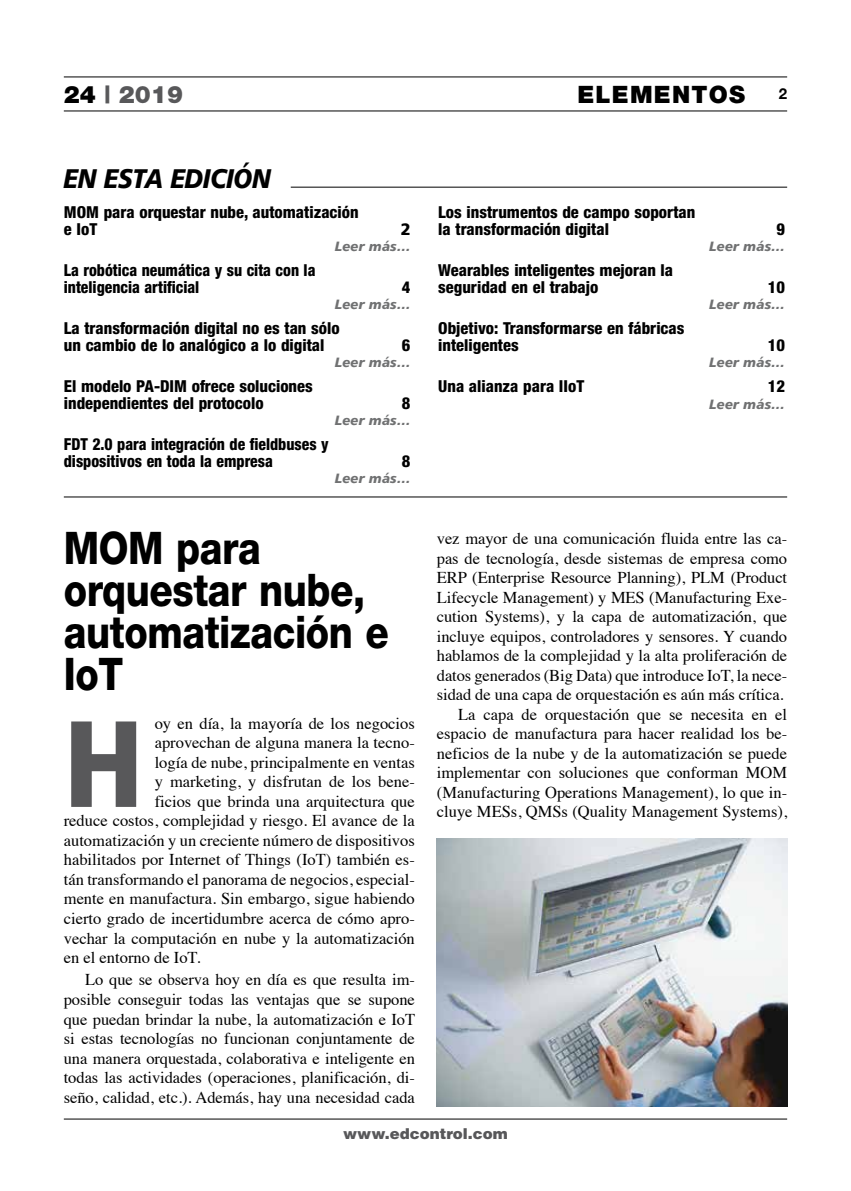
<style>
.page{position:relative;width:851px;height:1191px;background:#fff}
.page>*{position:absolute;margin:0;border:0;box-sizing:border-box;transform-origin:0 0}
.t1{font:123px "Humanist 777 BT Black B";color:#58585a;scale:.9 1}
.t2{font:800 45px/42px "Helvetica Neue LT Std";letter-spacing:-.01em;color:#000;scale:.85 1}
.t3{font:27px "Humanist 777 BT Black Italic B";letter-spacing:-.02em;color:#000;scale:.9 1}
.t4{font:900 24px "Helvetica Neue";letter-spacing:.05em;color:#000}
.t5{font:900 24px "Helvetica Neue";color:#58585a}
.t6{font:16.5px/19.5px "Times";color:#000;text-align:justify}
.t7{font:800 condensed 16.5px/16.5px "Helvetica Neue LT Std";color:#000}
.t8{font:800 condensed 16.5px/16.5px "Helvetica Neue LT Std";color:#000;scale:.95 1}
.t9{font:16.5px "Humanist 777 BT Black B";color:#000}
.t10{font:900 15px "Helvetica";color:#58585a}
.t11{font:700 15px "Helvetica Neue";color:#000}
.t12{font:13.5px "Humanist 777 BT Black Italic B";color:#707172}
.s1{color:#000}
</style>
<div class="page">
<hr style="left:64px;top:111px;width:723px;height:1px;background:#000">
<hr style="left:64px;top:77px;width:723px;height:1px;background:#000">
<hr style="left:64px;top:1118px;width:723px;height:1px;background:#000">
<img style="left:437px;top:838px;width:350px;height:268px">
<hr style="left:64px;top:496px;width:723px;height:1px;background:#000">
<hr style="left:291px;top:187px;width:496px;height:1px;background:#000">
<h3 class="t5" style="left:64px;top:80px;width:121px"><span class="s1">24</span> | 2019</h3>
<h3 class="t4" style="left:577px;top:80px;width:169px">ELEMENTOS</h3>
<p class="t11" style="left:778px;top:82px;width:10px">2</p>
<h3 class="t3" style="left:64px;top:160px;width:232px">En esta edición</h3>
<p class="t7" style="left:64px;top:204px;width:296px">MOM para orquestar nube, automatización e IoT</p>
<p class="t9" style="left:400px;top:218px;width:12px">2</p>
<p class="t12" style="left:334px;top:237px;width:77px">Leer más…</p>
<p class="t8" style="left:64px;top:262px;width:266px">La robótica neumática y su cita con la inteligencia artificial</p>
<p class="t7" style="left:402px;top:278px;width:10px">4</p>
<p class="t12" style="left:334px;top:295px;width:77px">Leer más…</p>
<p class="t7" style="left:64px;top:320px;width:277px">La transformación digital no es tan sólo un cambio de lo analógico a lo digital</p>
<p class="t7" style="left:402px;top:336px;width:10px">6</p>
<p class="t12" style="left:334px;top:353px;width:77px">Leer más…</p>
<p class="t7" style="left:64px;top:378px;width:250px">El modelo PA-DIM ofrece soluciones independientes del protocolo</p>
<p class="t7" style="left:402px;top:394px;width:10px">8</p>
<p class="t12" style="left:334px;top:411px;width:77px">Leer más…</p>
<p class="t8" style="left:64px;top:436px;width:280px">FDT 2.0 para integración de fieldbuses y dispositivos en toda la empresa</p>
<p class="t7" style="left:402px;top:452px;width:10px">8</p>
<p class="t12" style="left:334px;top:469px;width:77px">Leer más…</p>
<h2 class="t2" style="left:64px;top:527px;width:384px">MOM para orquestar nube, automatización e<br>IoT</h2>
<h1 class="t1" style="left:64px;top:685px;width:90px">H</h1>
<p class="t6" style="left:155px;top:712px;width:262px">oy en día, la mayoría de los negocios</p>
<p class="t6" style="left:155px;top:731px;width:261px">aprovechan de alguna manera la tecno-</p>
<p class="t6" style="left:155px;top:751px;width:262px">logía de nube, principalmente en ventas</p>
<p class="t6" style="left:155px;top:770px;width:262px">y marketing, y disfrutan de los bene-</p>
<p class="t6" style="left:155px;top:790px;width:262px">ficios que brinda una arquitectura que</p>
<p class="t6" style="left:64px;top:809px;width:352px">reduce costos, complejidad y riesgo. El avance de la</p>
<p class="t6" style="left:64px;top:829px;width:352px">automatización y un creciente número de dispositivos</p>
<p class="t6" style="left:64px;top:848px;width:352px">habilitados por Internet of Things (IoT) también es-</p>
<p class="t6" style="left:64px;top:868px;width:352px">tán transformando el panorama de negocios, especial-</p>
<p class="t6" style="left:64px;top:887px;width:352px">mente en manufactura. Sin embargo, sigue habiendo</p>
<p class="t6" style="left:64px;top:907px;width:352px">cierto grado de incertidumbre acerca de cómo apro-</p>
<p class="t6" style="left:64px;top:926px;width:352px">vechar la computación en nube y la automatización</p>
<p class="t6" style="left:64px;top:946px;width:138px">en el entorno de IoT.</p>
<p class="t6" style="left:64px;top:968px;width:353px;text-indent:21px">Lo que se observa hoy en día es que resulta im&shy;posible conseguir todas las ventajas que se supone que puedan brindar la nube, la automatización e IoT si estas tecnologías no funcionan conjuntamente de una manera orquestada, colaborativa e inteligente en todas las actividades (operaciones, planificación, di&shy;seño, calidad, etc.). Además, hay una necesidad cada</p>
<p class="t7" style="left:438px;top:204px;width:258px">Los instrumentos de campo soportan la transformación digital</p>
<p class="t7" style="left:438px;top:262px;width:236px">Wearables inteligentes mejoran la seguridad en el trabajo</p>
<p class="t7" style="left:438px;top:320px;width:248px">Objetivo: Transformarse en fábricas inteligentes</p>
<p class="t7" style="left:776px;top:220px;width:10px">9</p>
<p class="t12" style="left:709px;top:237px;width:77px">Leer más…</p>
<p class="t7" style="left:767px;top:278px;width:19px">10</p>
<p class="t12" style="left:709px;top:295px;width:77px">Leer más…</p>
<p class="t7" style="left:767px;top:336px;width:19px">10</p>
<p class="t12" style="left:709px;top:353px;width:77px">Leer más…</p>
<p class="t7" style="left:438px;top:378px;width:147px">Una alianza para IIoT</p>
<p class="t7" style="left:767px;top:378px;width:19px">12</p>
<p class="t12" style="left:709px;top:395px;width:77px">Leer más…</p>
<p class="t6" style="left:437px;top:527px;width:352px;text-align:right">vez mayor de una comunicación fluida entre las ca&shy;pas de tecnología, desde sistemas de empresa como ERP (Enterprise Resource Planning), PLM (Product Lifecycle Management) y MES (Manufacturing Exe&shy;cution Systems), y la capa de automatización, que incluye equipos, controladores y sensores. Y cuando hablamos de la complejidad y la alta proliferación de datos generados (Big Data) que introduce IoT, la nece&shy;sidad de una capa de orquestación es aún más crítica.<br>La capa de orquestación que se necesita en el espacio de manufactura para hacer realidad los be&shy;neficios de la nube y de la automatización se puede implementar con soluciones que conforman MOM (Manufacturing Operations Management), lo que in&shy;cluye MESs, QMSs (Quality Management Systems),</p>
<p class="t10" style="left:343px;top:1124px;width:166px">www.edcontrol.com</p>
</div>
